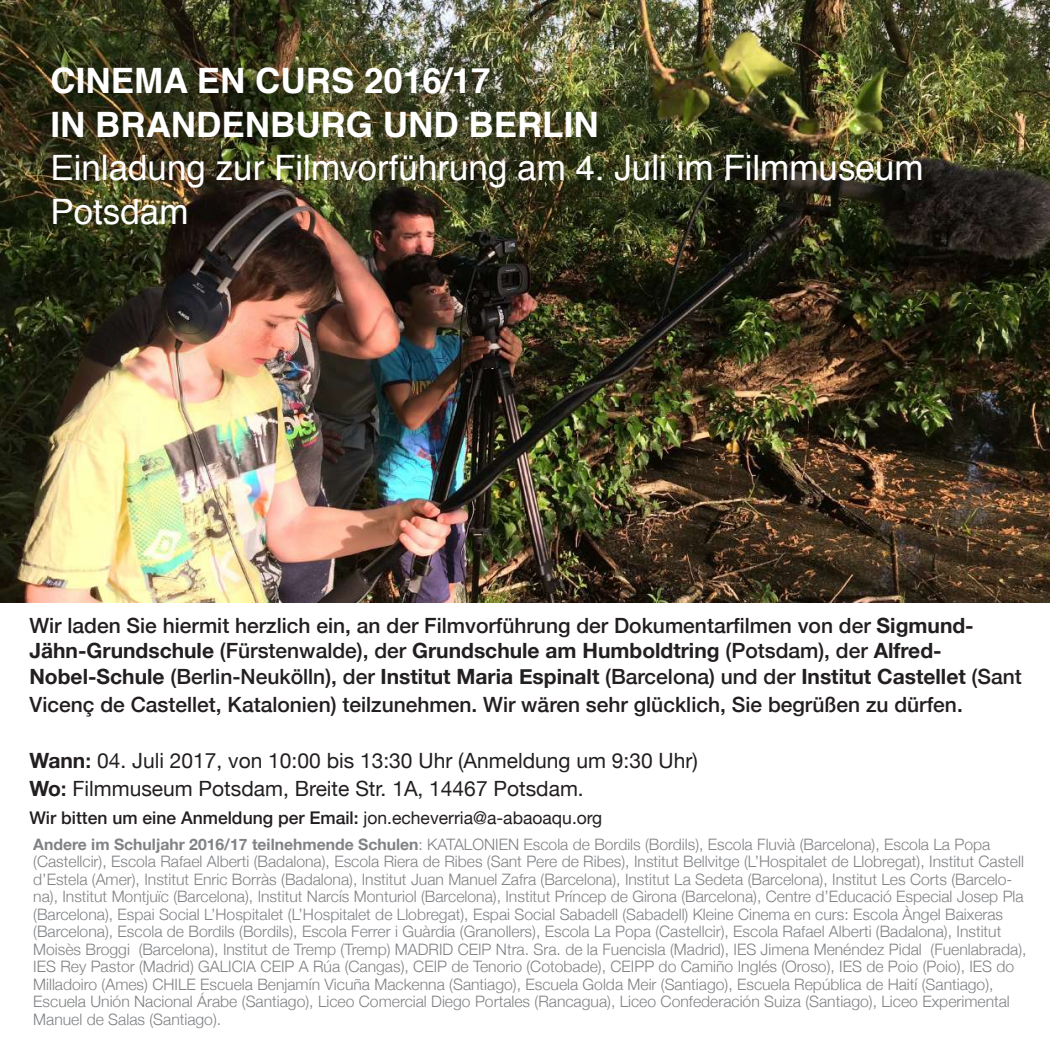
<style>
.page{position:relative;width:1050px;height:1042px;background:#fff}
.page>*{position:absolute;margin:0;border:0;box-sizing:border-box;transform-origin:0 0}
.t1{font:35px/43.8px "Helvetica";color:#fff}
.t2{font:700 35px/43.8px "Helvetica";color:#fff}
.t3{font:500 21px/25.2px "Helvetica Neue";color:#231f20}
.t4{font:21px/28px "Helvetica Neue";color:#231f20}
.t5{font:500 17.5px "Helvetica Neue";color:#231f20}
.t6{font:300 15.75px/17.5px "Helvetica Neue";color:#808285}
.s1{font-weight:700}
.s2{font-weight:500}
.s3{font-weight:400}
</style>
<div class="page">
<img style="left:0;top:0;width:1050px;height:603px">
<h1 class="t2" style="left:50px;top:59px;width:550px">CINEMA EN CURS 2016/17<br>IN BRANDENBURG UND BERLIN</h1>
<h1 class="t1" style="left:50px;top:147px;width:875px">Einladung zur Filmvorführung am 4. Juli im Filmmuseum<br>Potsdam</h1>
<p class="t3" style="left:29px;top:611px;width:994px">Wir laden Sie hiermit herzlich ein, an der Filmvorführung der Dokumentarfilmen von der <span class="s1">Sigmund-<br>Jähn-Grundschule</span> (Fürstenwalde), der <span class="s1">Grundschule am Humboldtring</span> (Potsdam), der <span class="s1">Alfred-<br>Nobel-Schule</span> (Berlin-Neukölln), der <span class="s1">Institut Maria Espinalt</span> (Barcelona) und der <span class="s1">Institut Castellet</span> (Sant</p>
<h2 class="t3" style="left:29px;top:690px;width:935px">Vicenç de Castellet, Katalonien) teilzunehmen. Wir wären sehr glücklich, Sie begrüßen zu dürfen.</h2>
<h2 class="t4" style="left:29px;top:747px;width:670px"><span class="s1">Wann</span><span class="s2">:</span> 04. Juli 2017, von 10:00 bis 13:30 Uhr (Anmeldung um 9:30 Uhr)<br><span class="s1">Wo</span><span class="s2">:</span> Filmmuseum Potsdam, Breite Str. 1A, 14467 Potsdam.</h2>
<p class="t5" style="left:29px;top:803px;width:574px">Wir bitten um eine Anmeldung per Email: <span class="s3">jon.echeverria@a-abaoaqu.org</span></p>
<p class="t6" style="left:33px;top:834px;width:995px"><span class="s1">Andere im Schuljahr 2016/17 teilnehmende Schulen</span>: KATALONIEN Escola de Bordils (Bordils), Escola Fluvià (Barcelona), Escola La Popa (Castellcir), Escola Rafael Alberti (Badalona), Escola Riera de Ribes (Sant Pere de Ribes), Institut Bellvitge (L’Hospitalet de Llobregat), Institut Castell d’Estela (Amer), Institut Enric Borràs (Badalona), Institut Juan Manuel Zafra (Barcelona), Institut La Sedeta (Barcelona), Institut Les Corts (Barcelo&shy;na), Institut Montjuïc (Barcelona), Institut Narcís Monturiol (Barcelona), Institut Príncep de Girona (Barcelona), Centre d’Educació Especial Josep Pla (Barcelona), Espai Social L’Hospitalet (L’Hospitalet de Llobregat), Espai Social Sabadell (Sabadell) Kleine Cinema en curs: Escola Àngel Baixeras (Barcelona), Escola de Bordils (Bordils), Escola Ferrer i Guàrdia (Granollers), Escola La Popa (Castellcir), Escola Rafael Alberti (Badalona), Institut Moisès Broggi (Barcelona), Institut de Tremp (Tremp) MADRID CEIP Ntra. Sra. de la Fuencisla (Madrid), IES Jimena Menéndez Pidal (Fuenlabrada), IES Rey Pastor (Madrid) GALICIA CEIP A Rúa (Cangas), CEIP de Tenorio (Cotobade), CEIPP do Camiño Inglés (Oroso), IES de Poio (Poio), IES do Milladoiro (Ames) CHILE Escuela Benjamín Vicuña Mackenna (Santiago), Escuela Golda Meir (Santiago), Escuela República de Haití (Santiago), Escuela Unión Nacional Árabe (Santiago), Liceo Comercial Diego Portales (Rancagua), Liceo Confederación Suiza (Santiago), Liceo Experimental Manuel de Salas (Santiago).</p>
</div>
